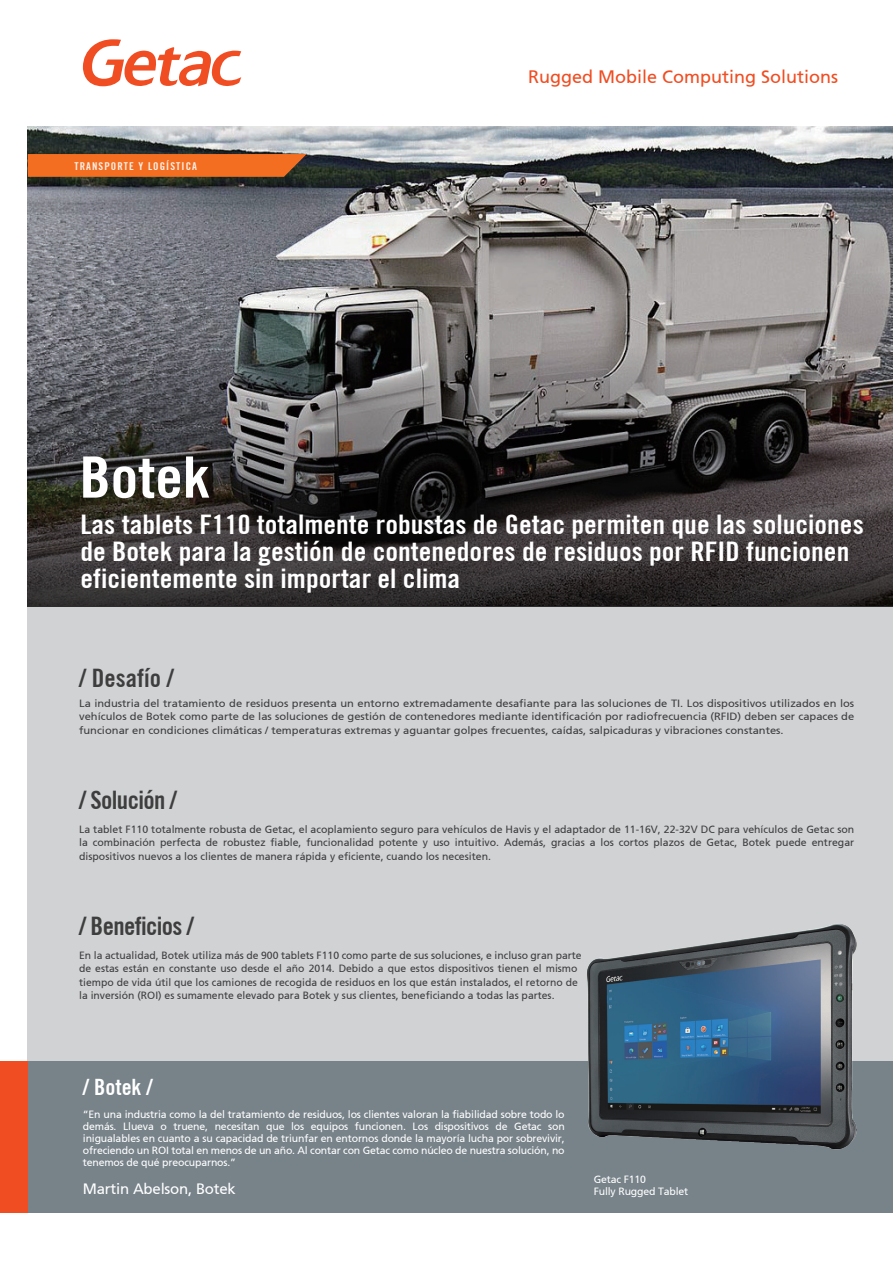
<style>
.page{position:relative;width:893px;height:1263px;background:#fff}
.page>*{position:absolute;margin:0;border:0;box-sizing:border-box;transform-origin:0 0}
.t1{font:700 condensed 57px "Trade Gothic No.20";letter-spacing:-.005em;color:#fff;scale:1.1 1}
.t2{font:700 condensed 27px/27px "Trade Gothic No.20";color:#fff;scale:1.06 1}
.t3{font:700 condensed 25.5px "Trade Gothic No.20";letter-spacing:-.025em;color:#3e3e3f}
.t4{font:700 condensed 25.5px "Trade Gothic No.20";color:#3e3e3f}
.t5{font:700 condensed 22.5px "Trade Gothic No.20";color:#fff}
.t6{font:18px "Frutiger 55 Roman";color:#f04d22}
.t7{font:15px "Frutiger 55 Roman";letter-spacing:-.015em;color:#fff}
.t8{font:700 condensed 10.8px "Trade Gothic No.20";letter-spacing:.1em;color:#fff}
.t9{font:10.5px/13.5px "Frutiger 55 Roman";color:#3e3e3f;text-align:justify}
.t10{font:10.5px/12px "Frutiger 55 Roman";letter-spacing:-.015em;color:#fff;text-align:justify}
.t11{font:10.5px/13.5px "Frutiger 55 Roman";color:#3e3e3f;text-align:justify;scale:1.06 1}
</style>
<div class="page">
<div style="left:28px;top:606px;width:865px;height:455px;background:#d1d2d4"></div>
<div style="left:28px;top:1061px;width:865px;height:151px;background:#778289"></div>
<svg style="left:83px;top:39px;width:158px;height:48px"></svg>
<img style="left:28px;top:126px;width:865px;height:182px">
<svg style="left:28px;top:308px;width:865px;height:298px;background:#4b4849"></svg>
<div style="left:0;top:1061px;width:28px;height:151px;background:#f04d22"></div>
<img style="left:587px;top:924px;width:270px;height:226px">
<svg style="left:28px;top:154px;width:279px;height:23px;background:#e86a21"></svg>
<p class="t8" style="left:74px;top:159px;width:124px">TRANSPORTE Y LOGÍSTICA</p>
<h1 class="t1" style="left:79px;top:443px;width:121px">Botek</h1>
<h3 class="t6" style="left:528px;top:66px;width:312px">Rugged Mobile Computing Solutions</h3>
<h2 class="t2" style="left:80px;top:510px;width:741px">Las tablets F110 totalmente robustas de Getac permiten que las soluciones de Botek para la gestión de contenedores de residuos por RFID funcionen eficientemente sin importar el clima</h2>
<h3 class="t4" style="left:79px;top:663px;width:96px">/ Desafío /</h3>
<p class="t11" style="left:79px;top:696px;width:733px">La industria del tratamiento de residuos presenta un entorno extremadamente desafiante para las soluciones de TI. Los dispositivos utilizados en los vehículos de Botek como parte de las soluciones de gestión de contenedores mediante identificación por radiofrecuencia (RFID) deben ser capaces de funcionar en condiciones climáticas / temperaturas extremas y aguantar golpes frecuentes, caídas, salpicaduras y vibraciones constantes.</p>
<h3 class="t3" style="left:79px;top:785px;width:99px">/ Solución /</h3>
<p class="t9" style="left:79px;top:822px;width:777px">La tablet F110 totalmente robusta de Getac, el acoplamiento seguro para vehículos de Havis y el adaptador de 11-16V, 22-32V DC para vehículos de Getac son la combinación perfecta de robustez fiable, funcionalidad potente y uso intuitivo. Además, gracias a los cortos plazos de Getac, Botek puede entregar dispositivos nuevos a los clientes de manera rápida y eficiente, cuando los necesiten.</p>
<h3 class="t3" style="left:79px;top:911px;width:116px">/ Beneficios /</h3>
<p class="t9" style="left:79px;top:948px;width:504px;text-align:left">En la actualidad, Botek utiliza más de 900 tablets F110 como parte de sus soluciones, e incluso gran parte de estas están en constante uso desde el año 2014. Debido a que estos dispositivos tienen el mismo tiempo de vida útil que los camiones de recogida de residuos en los que están instalados, el retorno de la inversión (ROI) es sumamente elevado para Botek y sus clientes, beneficiando a todas las partes.</p>
<h3 class="t5" style="left:83px;top:1074px;width:71px">/ Botek /</h3>
<p class="t10" style="left:83px;top:1108px;width:483px">“En una industria como la del tratamiento de residuos, los clientes valoran la fiabilidad sobre todo lo demás. Llueva o truene, necesitan que los equipos funcionen. Los dispositivos de Getac son inigualables en cuanto a su capacidad de triunfar en entornos donde la mayoría lucha por sobrevivir, ofreciendo un ROI total en menos de un año. Al contar con Getac como núcleo de nuestra solución, no tenemos de qué preocuparnos.”</p>
<h3 class="t7" style="left:83px;top:1180px;width:155px">Martin Abelson, Botek</h3>
<p class="t10" style="left:594px;top:1173px;width:96px">Getac F110<br>Fully Rugged Tablet</p>
</div>
